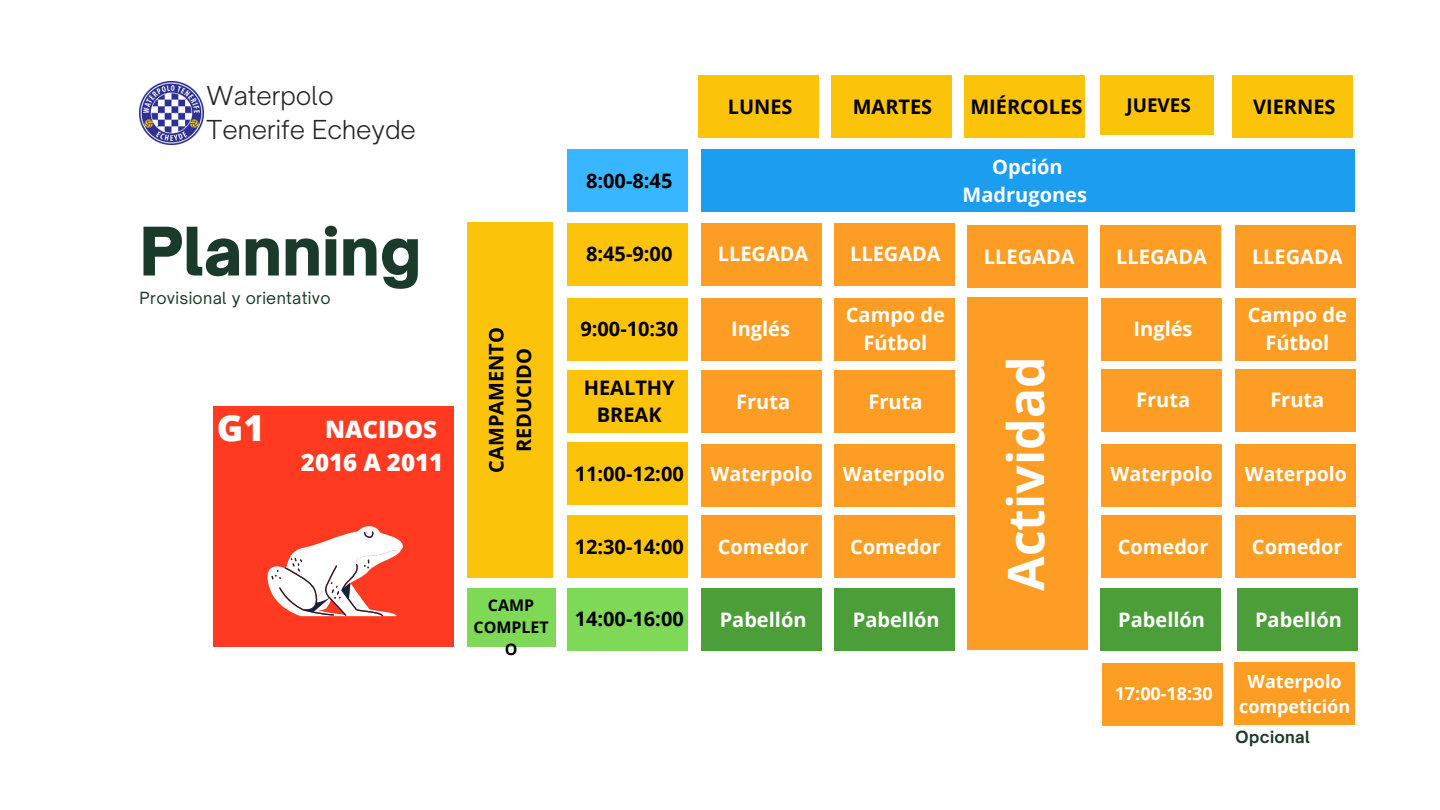
<style>
.page{position:relative;width:1440px;height:810px;background:#fff}
.page>*{position:absolute;margin:0;border:0;box-sizing:border-box;transform-origin:0 0}
.t1{font:900 64px "Open Sauce One";color:#1a3b29}
.t2{font:700 50px "Open Sans";color:#fff}
.t3{font:800 36px "Open Sans";color:#fff}
.t4{font:300 25px/34.5px "Open Sauce One";color:#272626}
.t5{font:800 24px "Open Sans";color:#fff}
.t6{font:700 20px/27.8px "Open Sans";color:#fff;text-align:center}
.t7{font:700 20px/27.8px "Open Sans";color:#000;text-align:center}
.t8{font:700 19.5px "Open Sans";color:#fff}
.t9{font:700 18.9px "Open Sans";color:#000}
.t10{font:700 18px/24.8px "Open Sans";color:#fff;text-align:center}
.t11{font:16px "Open Sauce One";letter-spacing:.02em;color:#1a3b29}
.t12{font:700 16px/21.8px "Open Sans";color:#000;text-align:center}
.t13{font:700 16px "Open Sauce One";letter-spacing:.02em;color:#1a3b29}
</style>
<div class="page">
<div style="left:831px;top:76px;width:120px;height:62px;background:#fcc30b"></div>
<div style="left:965px;top:76px;width:120px;height:62px;background:#fcc30b"></div>
<div style="left:1100px;top:76px;width:114px;height:59px;background:#fcc30b"></div>
<div style="left:1233px;top:76px;width:120px;height:62px;background:#fcc30b"></div>
<div style="left:698px;top:76px;width:121px;height:62px;background:#fcc30b"></div>
<div style="left:568px;top:223px;width:120px;height:63px;background:#fcc30b"></div>
<div style="left:701px;top:223px;width:121px;height:63px;background:#fd9d24"></div>
<div style="left:568px;top:298px;width:120px;height:62px;background:#fcc30b"></div>
<div style="left:568px;top:370px;width:120px;height:63px;background:#fcc30b"></div>
<div style="left:568px;top:442px;width:120px;height:63px;background:#fcc30b"></div>
<div style="left:568px;top:516px;width:120px;height:62px;background:#fcc30b"></div>
<div style="left:568px;top:588px;width:120px;height:63px;background:#7ed957"></div>
<div style="left:834px;top:223px;width:120px;height:63px;background:#fd9d24"></div>
<div style="left:968px;top:225px;width:120px;height:63px;background:#fd9d24"></div>
<div style="left:1100px;top:225px;width:120px;height:63px;background:#fd9d24"></div>
<div style="left:1236px;top:225px;width:120px;height:63px;background:#fd9d24"></div>
<div style="left:701px;top:298px;width:121px;height:62px;background:#fd9d24"></div>
<div style="left:834px;top:298px;width:120px;height:62px;background:#fd9d24"></div>
<div style="left:1101px;top:298px;width:121px;height:62px;background:#fd9d24"></div>
<div style="left:1101px;top:369px;width:121px;height:62px;background:#fd9d24"></div>
<div style="left:1101px;top:516px;width:121px;height:62px;background:#fd9d24"></div>
<div style="left:1101px;top:445px;width:121px;height:62px;background:#fd9d24"></div>
<div style="left:701px;top:445px;width:121px;height:62px;background:#fd9d24"></div>
<div style="left:1236px;top:298px;width:120px;height:62px;background:#fd9d24"></div>
<div style="left:701px;top:370px;width:121px;height:63px;background:#fd9d24"></div>
<div style="left:834px;top:370px;width:120px;height:63px;background:#fd9d24"></div>
<div style="left:701px;top:516px;width:121px;height:62px;background:#fd9d24"></div>
<div style="left:1236px;top:369px;width:120px;height:62px;background:#fd9d24"></div>
<div style="left:968px;top:297px;width:120px;height:353px;background:#fd9d24"></div>
<img style="left:140px;top:81px;width:63px;height:64px">
<div style="left:834px;top:516px;width:120px;height:62px;background:#fd9d24"></div>
<div style="left:1236px;top:516px;width:120px;height:62px;background:#fd9d24"></div>
<div style="left:834px;top:445px;width:120px;height:62px;background:#fd9d24"></div>
<div style="left:1236px;top:445px;width:120px;height:62px;background:#fd9d24"></div>
<div style="left:701px;top:588px;width:121px;height:63px;background:#4c9f38"></div>
<div style="left:213px;top:406px;width:241px;height:241px;background:#ff3a21"></div>
<svg style="left:267px;top:526px;width:136px;height:91px"></svg>
<div style="left:835px;top:588px;width:120px;height:63px;background:#4c9f38"></div>
<div style="left:1100px;top:588px;width:120px;height:63px;background:#4c9f38"></div>
<div style="left:1237px;top:588px;width:120px;height:63px;background:#4c9f38"></div>
<div style="left:1234px;top:663px;width:121px;height:62px;background:#fd9d24"></div>
<div style="left:1102px;top:664px;width:121px;height:62px;background:#fd9d24"></div>
<div style="left:568px;top:150px;width:120px;height:62px;background:#38b6ff"></div>
<div style="left:701px;top:150px;width:654px;height:62px;background:#1b9df0"></div>
<div style="left:467px;top:223px;width:86px;height:355px;background:#fcc30b"></div>
<div style="left:467px;top:588px;width:89px;height:59px;background:#7ed957"></div>
<p class="t4" style="left:207px;top:78px;width:211px">Waterpolo<br>Tenerife Echeyde</p>
<p class="t1" style="left:140px;top:212px;width:283px">Planning</p>
<p class="t11" style="left:140px;top:288px;width:193px">Provisional y orientativo</p>
<p class="t3" style="left:217px;top:402px;width:49px">G1</p>
<p class="t5" style="left:325px;top:413px;width:113px">NACIDOS</p>
<p class="t5" style="left:301px;top:446px;width:144px">2016 A 2011</p>
<p class="t7" style="left:482px;top:473px;width:147px;rotate:-90deg">CAMPAMENTO</p>
<p class="t7" style="left:510px;top:452px;width:106px;rotate:-90deg">REDUCIDO</p>
<p class="t12" style="left:488px;top:594px;width:48px">CAMP</p>
<p class="t12" style="left:474px;top:616px;width:77px">COMPLET<br>O</p>
<p class="t7" style="left:586px;top:166px;width:88px">8:00-8:45</p>
<p class="t7" style="left:728px;top:92px;width:66px">LUNES</p>
<p class="t7" style="left:853px;top:92px;width:81px">MARTES</p>
<p class="t7" style="left:970px;top:92px;width:114px">MIÉRCOLES</p>
<p class="t9" style="left:1126px;top:92px;width:66px">JUEVES</p>
<p class="t7" style="left:1253px;top:92px;width:84px">VIERNES</p>
<p class="t6" style="left:992px;top:152px;width:72px">Opción</p>
<p class="t6" style="left:963px;top:180px;width:126px">Madrugones</p>
<p class="t7" style="left:586px;top:240px;width:88px">8:45-9:00</p>
<p class="t6" style="left:718px;top:240px;width:92px">LLEGADA</p>
<p class="t6" style="left:850px;top:240px;width:92px">LLEGADA</p>
<p class="t6" style="left:984px;top:242px;width:92px">LLEGADA</p>
<p class="t6" style="left:1116px;top:242px;width:92px">LLEGADA</p>
<p class="t6" style="left:1252px;top:242px;width:92px">LLEGADA</p>
<p class="t7" style="left:580px;top:315px;width:99px">9:00-10:30</p>
<p class="t6" style="left:731px;top:315px;width:60px">Inglés</p>
<p class="t6" style="left:846px;top:301px;width:101px">Campo de<br>Fútbol</p>
<p class="t6" style="left:1134px;top:314px;width:60px">Inglés</p>
<p class="t6" style="left:1248px;top:301px;width:101px">Campo de<br>Fútbol</p>
<p class="t7" style="left:584px;top:373px;width:92px">HEALTHY<br>BREAK</p>
<p class="t7" style="left:575px;top:459px;width:111px">11:00-12:00</p>
<p class="t7" style="left:575px;top:532px;width:111px">12:30-14:00</p>
<p class="t2" style="left:991px;top:591px;width:236px;rotate:-90deg">Actividad</p>
<p class="t6" style="left:1136px;top:386px;width:55px">Fruta</p>
<p class="t6" style="left:1270px;top:386px;width:55px">Fruta</p>
<p class="t6" style="left:736px;top:387px;width:55px">Fruta</p>
<p class="t6" style="left:868px;top:387px;width:55px">Fruta</p>
<p class="t8" style="left:711px;top:460px;width:103px">Waterpolo</p>
<p class="t8" style="left:1111px;top:460px;width:103px">Waterpolo</p>
<p class="t8" style="left:843px;top:460px;width:103px">Waterpolo</p>
<p class="t8" style="left:1245px;top:460px;width:103px">Waterpolo</p>
<p class="t6" style="left:1118px;top:532px;width:92px">Comedor</p>
<p class="t6" style="left:718px;top:532px;width:92px">Comedor</p>
<p class="t6" style="left:850px;top:532px;width:92px">Comedor</p>
<p class="t6" style="left:1252px;top:532px;width:92px">Comedor</p>
<p class="t7" style="left:575px;top:605px;width:111px">14:00-16:00</p>
<p class="t6" style="left:720px;top:605px;width:88px">Pabellón</p>
<p class="t6" style="left:744px;top:605px;width:40px">Act.</p>
<p class="t6" style="left:853px;top:605px;width:88px">Pabellón</p>
<p class="t6" style="left:1118px;top:605px;width:88px">Pabellón</p>
<p class="t6" style="left:1255px;top:605px;width:88px">Pabellón</p>
<p class="t10" style="left:1115px;top:681px;width:100px">17:00-18:30</p>
<p class="t10" style="left:1239px;top:668px;width:113px">Waterpolo competición</p>
<p class="t13" style="left:1236px;top:727px;width:76px">Opcional</p>
</div>
